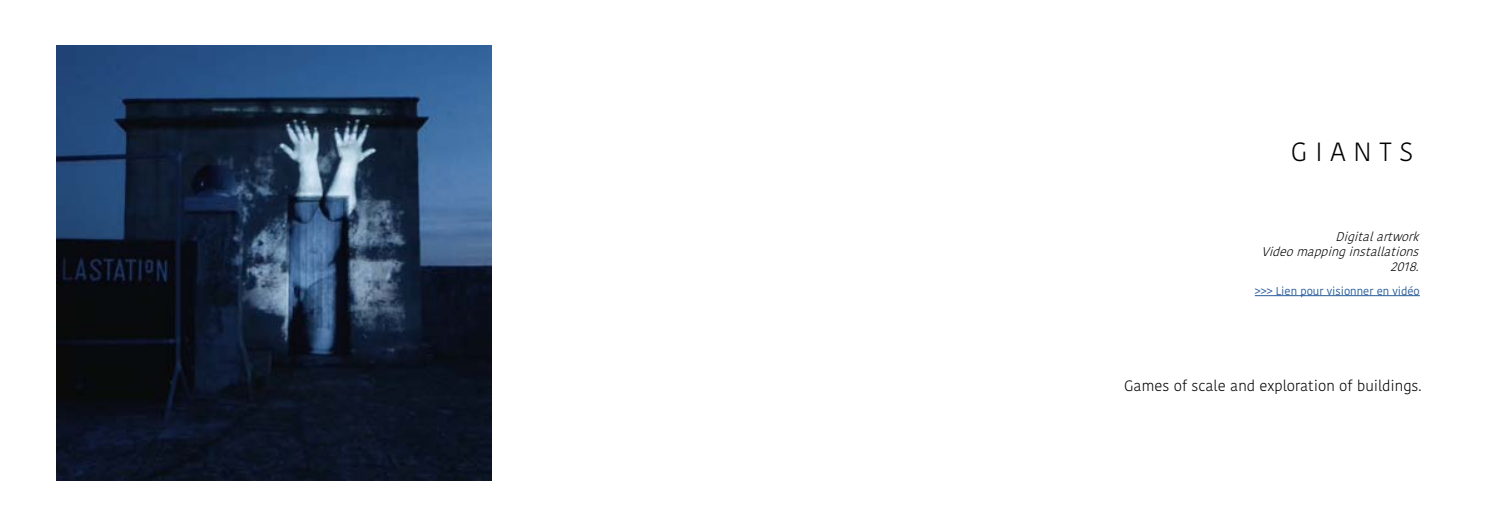
<style>
.page{position:relative;width:1489px;height:525px;background:#fff}
.page>*{position:absolute;margin:0;border:0;box-sizing:border-box;transform-origin:0 0}
.t1{font:300 26.25px "Kohinoor Bangla";letter-spacing:.3em;color:#000}
.t2{font:300 15px "Kohinoor Bangla";color:#000}
.t3{font:italic 300 12.5px/15px "Kohinoor Bangla";color:#000;text-align:right}
.t4{font:11.25px "Kohinoor Bangla";color:#275b9b}
</style>
<div class="page">
<img style="left:57px;top:45px;width:435px;height:435px">
<hr style="left:1254px;top:295px;width:165px;height:1px;background:#275b9b">
<h1 class="t1" style="left:1290px;top:132px;width:124px">GIANTS</h1>
<p class="t3" style="left:1261px;top:229px;width:163px">Digitalartwork<br>Videomappinginstallations<br>2018.</p>
<p class="t4" style="left:1254px;top:282px;width:166px">&gt;&gt;&gt; Lien pour visionner en vidéo</p>
<p class="t2" style="left:1124px;top:374px;width:299px">Games of scale and exploration of buildings.</p>
</div>
